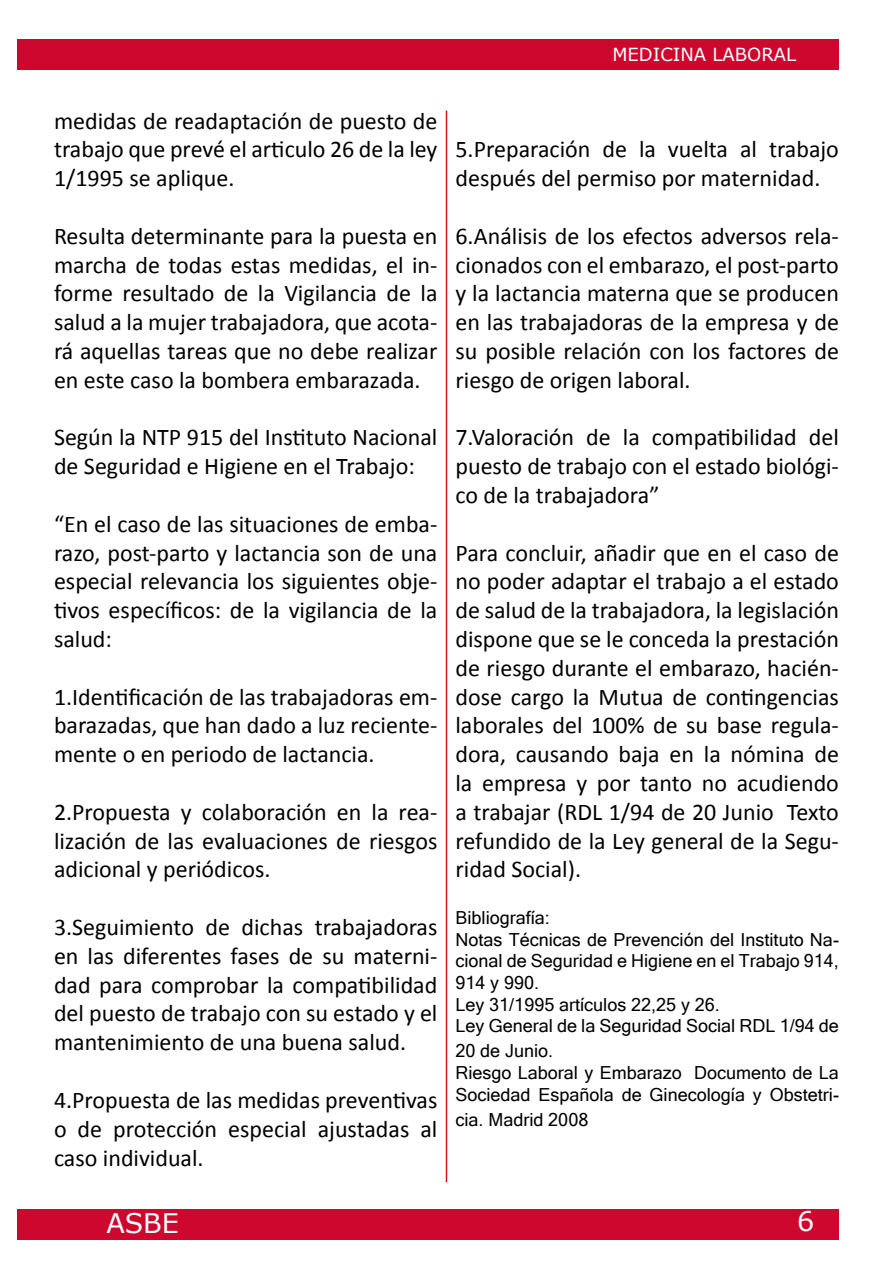
<style>
.page{position:relative;width:893px;height:1263px;background:#fff}
.page>*{position:absolute;margin:0;border:0;box-sizing:border-box;transform-origin:0 0}
.t1{font:27px "MS Reference Sans Serif";color:#fff}
.t2{font:24px/28.8px "Calibri";color:#000;text-align:justify}
.t3{font:18px/21.6px "Microsoft Sans Serif";color:#000}
.t4{font:18px "MS Reference Sans Serif";color:#fff}
</style>
<div class="page">
<div style="left:17px;top:39px;width:822px;height:30px;background:#ce072f"></div>
<hr style="left:446px;top:111px;width:1px;height:1071px;background:#cd171a">
<div style="left:17px;top:1209px;width:822px;height:30px;background:#ce072f"></div>
<p class="t4" style="left:612px;top:43px;width:185px">MEDICINA LABORAL</p>
<p class="t2" style="left:54px;top:106px;width:385px">medidas de readaptación de puesto de trabajo que prevé el articulo 26 de la ley 1/1995 se aplique.</p>
<p class="t2" style="left:54px;top:221px;width:385px">Resulta determinante para la puesta en marcha de todas estas medidas, el in&shy;forme resultado de la Vigilancia de la salud a la mujer trabajadora, que acota&shy;rá aquellas tareas que no debe realizar en este caso la bombera embarazada.</p>
<p class="t2" style="left:54px;top:423px;width:385px">Según la NTP 915 del Instituto Nacional de Seguridad e Higiene en el Trabajo:</p>
<p class="t2" style="left:54px;top:509px;width:385px">“En el caso de las situaciones de emba&shy;razo, post-parto y lactancia son de una especial relevancia los siguientes obje&shy;tivos específicos: de la vigilancia de la salud:</p>
<p class="t2" style="left:54px;top:682px;width:385px">1.Identificación de las trabajadoras em&shy;barazadas, que han dado a luz reciente&shy;mente o en periodo de lactancia.</p>
<p class="t2" style="left:54px;top:797px;width:385px">2.Propuesta y colaboración en la rea&shy;lización de las evaluaciones de riesgos adicional y periódicos.</p>
<p class="t2" style="left:54px;top:913px;width:385px">3.Seguimiento de dichas trabajadoras en las diferentes fases de su materni&shy;dad para comprobar la compatibilidad del puesto de trabajo con su estado y el mantenimiento de una buena salud.</p>
<p class="t2" style="left:54px;top:1085px;width:385px">4.Propuesta de las medidas preventivas o de protección especial ajustadas al caso individual.</p>
<p class="t2" style="left:455px;top:135px;width:385px">5.Preparación de la vuelta al trabajo después del permiso por maternidad.</p>
<p class="t2" style="left:455px;top:221px;width:385px">6.Análisis de los efectos adversos rela&shy;cionados con el embarazo, el post-parto y la lactancia materna que se producen en las trabajadoras de la empresa y de su posible relación con los factores de riesgo de origen laboral.</p>
<p class="t2" style="left:455px;top:423px;width:385px">7.Valoración de la compatibilidad del puesto de trabajo con el estado biológi&shy;co de la trabajadora”</p>
<p class="t2" style="left:455px;top:538px;width:385px">Para concluir, añadir que en el caso de no poder adaptar el trabajo a el estado de salud de la trabajadora, la legislación dispone que se le conceda la prestación de riesgo durante el embarazo, hacién&shy;dose cargo la Mutua de contingencias laborales del 100% de su base regula&shy;dora, causando baja en la nómina de la empresa y por tanto no acudiendo a trabajar (RDL 1/94 de 20 Junio Texto refundido de la Ley general de la Segu&shy;ridad Social).</p>
<p class="t3" style="left:455px;top:907px;width:385px">Bibliografía:<br>Notas Técnicas de Prevención del Instituto Na&shy;cional de Seguridad e Higiene en el Trabajo 914,<br>914 y 990.<br>Ley 31/1995 artículos 22,25 y 26.<br>Ley General de la Seguridad Social RDL 1/94 de</p>
<p class="t3" style="left:455px;top:1040px;width:385px">20 de Junio.<br>Riesgo Laboral y Embarazo Documento de La<br>Sociedad Española de Ginecología y Obstetri-</p>
<p class="t3" style="left:455px;top:1109px;width:134px">cia. Madrid 2008</p>
<p class="t1" style="left:106px;top:1206px;width:74px">ASBE</p>
<p class="t1" style="left:797px;top:1204px;width:19px">6</p>
</div>
